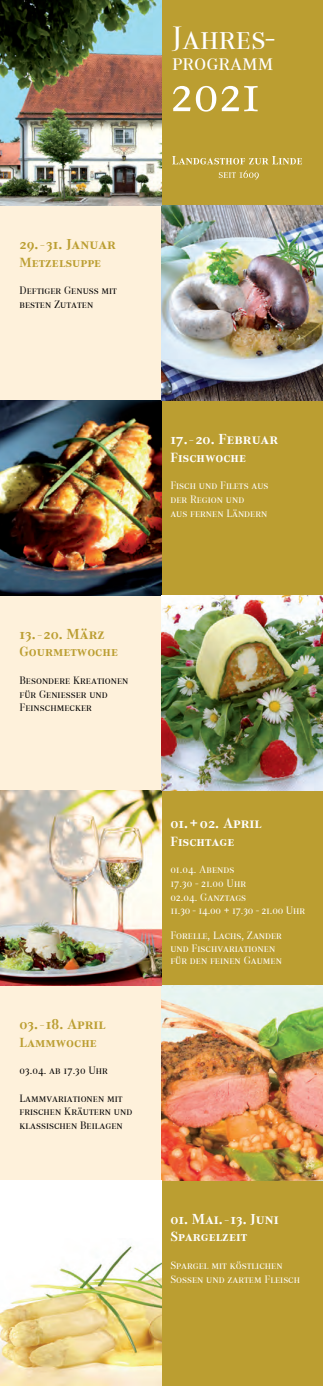
<style>
.page{position:relative;width:323px;height:1386px;background:#fff}
.page>*{position:absolute;margin:0;border:0;box-sizing:border-box;transform-origin:0 0}
.t1{font:52.38px "Corporate ASC";color:#fff}
.t2{font:33.75px "Corporate ASC";color:#fff}
.t3{font:23.25px "Corporate ASC";color:#fff}
.t4{font:700 15px "Corporate ASC";color:#fff}
.t5{font:700 15px "Corporate ASC";color:#bb9e31}
.t6{font:700 13.75px "Corporate ASC";color:#bb9e31}
.t7{font:700 13.75px "Corporate ASC";color:#fff}
.t8{font:11.25px/13.8px "Corporate ASC";color:#fff}
.t9{font:11.25px/13.8px "Corporate ASC";color:#000001}
</style>
<div class="page">
<div style="left:0;top:0;width:161px;height:1180px;background:#fef1db"></div>
<div style="left:161px;top:0;width:161px;height:1385px;background:#bb9e31"></div>
<img style="left:0;top:400px;width:161px;height:195px">
<img style="left:161px;top:985px;width:161px;height:195px">
<img style="left:0;top:790px;width:161px;height:195px">
<img style="left:161px;top:595px;width:161px;height:195px">
<img style="left:161px;top:206px;width:161px;height:194px">
<img style="left:0;top:1245px;width:161px;height:140px">
<img style="left:0;top:0;width:161px;height:206px">
<svg style="left:172px;top:156px;width:130px;height:24px"></svg>
<h2 class="t2" style="left:172px;top:19px;width:104px">Jahres-</h2>
<h3 class="t3" style="left:172px;top:49px;width:103px">programm</h3>
<h1 class="t1" style="left:170px;top:65px;width:91px">2021</h1>
<h3 class="t5" style="left:19px;top:236px;width:98px">29.- 31. Januar</h3>
<p class="t6" style="left:19px;top:254px;width:83px">Metzelsuppe</p>
<p class="t9" style="left:19px;top:284px;width:99px">Deftiger Genuss mit besten Zutaten</p>
<h3 class="t4" style="left:170px;top:431px;width:109px">17.- 20. Februar</h3>
<p class="t7" style="left:170px;top:449px;width:77px">Fischwoche</p>
<p class="t8" style="left:170px;top:479px;width:100px">Fisch und Filets aus der Region und<br>aus fernen Ländern</p>
<h3 class="t5" style="left:19px;top:625px;width:87px">13.- 20. März</h3>
<p class="t6" style="left:19px;top:644px;width:100px">Gourmetwoche</p>
<p class="t9" style="left:19px;top:673px;width:110px">Besondere Kreationen für Geniesser und<br>Feinschmecker</p>
<h3 class="t5" style="left:19px;top:1015px;width:87px">03.-18. April</h3>
<p class="t6" style="left:19px;top:1034px;width:79px">Lammwoche</p>
<p class="t9" style="left:19px;top:1063px;width:90px">03.04. ab 17.30 Uhr</p>
<p class="t9" style="left:19px;top:1091px;width:114px">Lammvariationen mit frischen Kräutern und klassischen Beilagen</p>
<h3 class="t4" style="left:170px;top:814px;width:93px">01.+02. April</h3>
<p class="t7" style="left:170px;top:833px;width:65px">Fischtage</p>
<p class="t8" style="left:170px;top:862px;width:136px">01.04. Abends<br>17.30 - 21.00 Uhr<br>02.04. Ganztags<br>11.30 - 14.00 + 17.30 - 21.00 Uhr</p>
<p class="t8" style="left:170px;top:929px;width:113px;line-height:12.5px">Forelle, Lachs, Zander und Fischvariationen für den feinen Gaumen</p>
<h3 class="t4" style="left:170px;top:1210px;width:110px">01. Mai.-13. Juni</h3>
<p class="t7" style="left:170px;top:1229px;width:78px">Spargelzeit</p>
<p class="t8" style="left:170px;top:1258px;width:131px">Spargel mit köstlichen<br>Sossen und zartem Fleisch</p>
</div>
